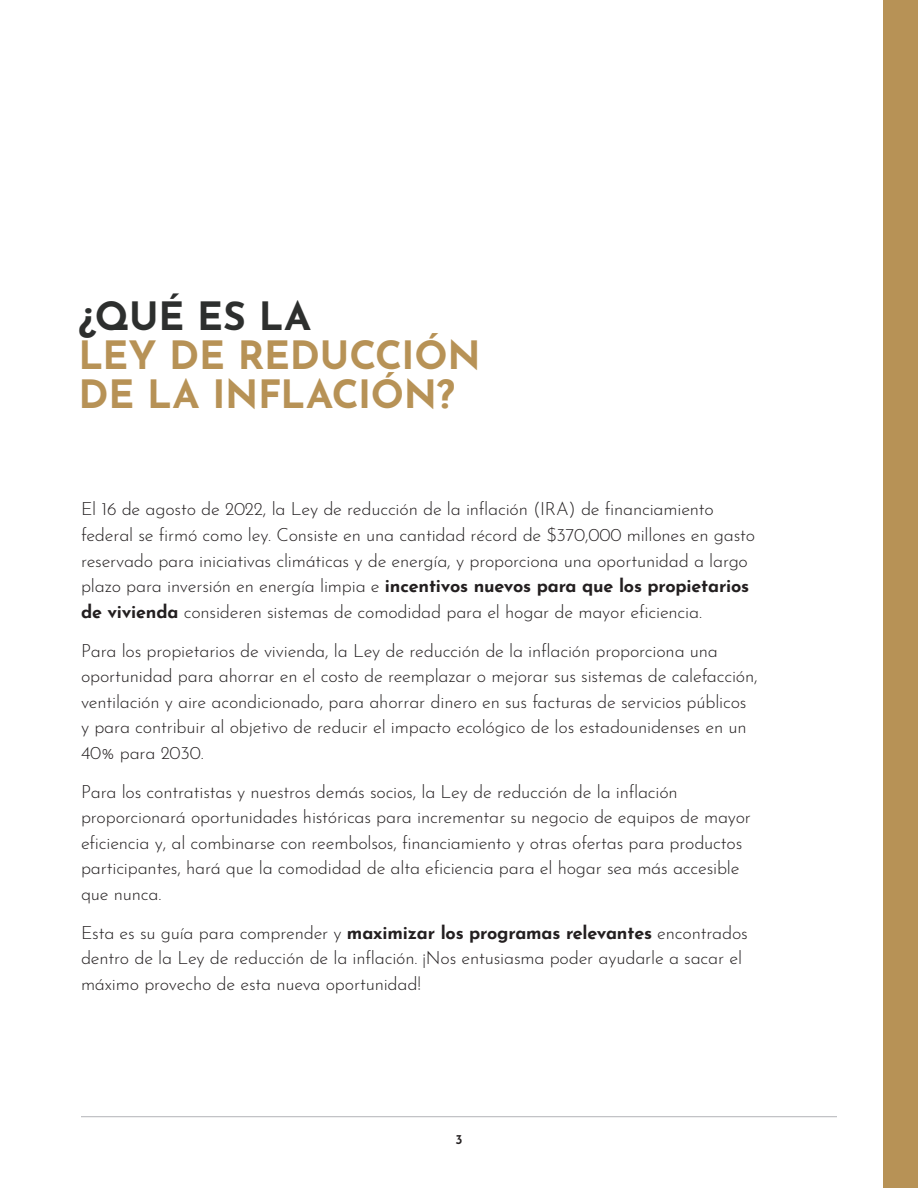
<style>
.page{position:relative;width:918px;height:1188px;background:#fff}
.page>*{position:absolute;margin:0;border:0;box-sizing:border-box;transform-origin:0 0}
.t1{font:700 39px/39px "Josefin Sans";letter-spacing:-.005em;color:#b79256}
.t2{font:700 39px "Josefin Sans";color:#2d2f2e}
.t3{font:300 18px/25.5px "Josefin Sans";letter-spacing:-.01em;color:#231f20}
.t4{font:600 13.5px "Josefin Sans";color:#231f20}
.s1{font-weight:700}
</style>
<div class="page">
<hr style="left:81px;top:1116px;width:756px;height:1px;background:#b2b3b7">
<div style="left:883px;top:0;width:35px;height:1188px;background:#b79256"></div>
<h1 class="t2" style="left:79px;top:281px;width:234px">¿QUÉ ES LA</h1>
<h1 class="t1" style="left:79px;top:330px;width:404px">LEY DE REDUCCIÓN<br>DE LA INFLACIÓN?</h1>
<p class="t3" style="left:81px;top:495px;width:676px">El 16 de agosto de 2022, la Ley de reducción de la inflación (IRA) de financiamiento federal se firmó como ley. Consiste en una cantidad récord de $370,000 millones en gasto reservado para iniciativas climáticas y de energía, y proporciona una oportunidad a largo plazo para inversión en energía limpia e <span class="s1">incentivos nuevos para que los propietarios de vivienda</span> consideren sistemas de comodidad para el hogar de mayor eficiencia.</p>
<p class="t3" style="left:81px;top:636px;width:678px">Para los propietarios de vivienda, la Ley de reducción de la inflación proporciona una oportunidad para ahorrar en el costo de reemplazar o mejorar sus sistemas de calefacción, ventilación y aire acondicionado, para ahorrar dinero en sus facturas de servicios públicos y para contribuir al objetivo de reducir el impacto ecológico de los estadounidenses en un 40% para 2030.</p>
<p class="t3" style="left:81px;top:777px;width:672px">Para los contratistas y nuestros demás socios, la Ley de reducción de la inflación proporcionará oportunidades históricas para incrementar su negocio de equipos de mayor eficiencia y, al combinarse con reembolsos, financiamiento y otras ofertas para productos participantes, hará que la comodidad de alta eficiencia para el hogar sea más accesible que nunca.</p>
<p class="t3" style="left:81px;top:918px;width:668px">Esta es su guía para comprender y <span class="s1">maximizar los programas relevantes</span> encontrados dentro de la Ley de reducción de la inflación. ¡Nos entusiasma poder ayudarle a sacar el máximo provecho de esta nueva oportunidad!</p>
<p class="t4" style="left:455px;top:1127px;width:9px">3</p>
</div>
